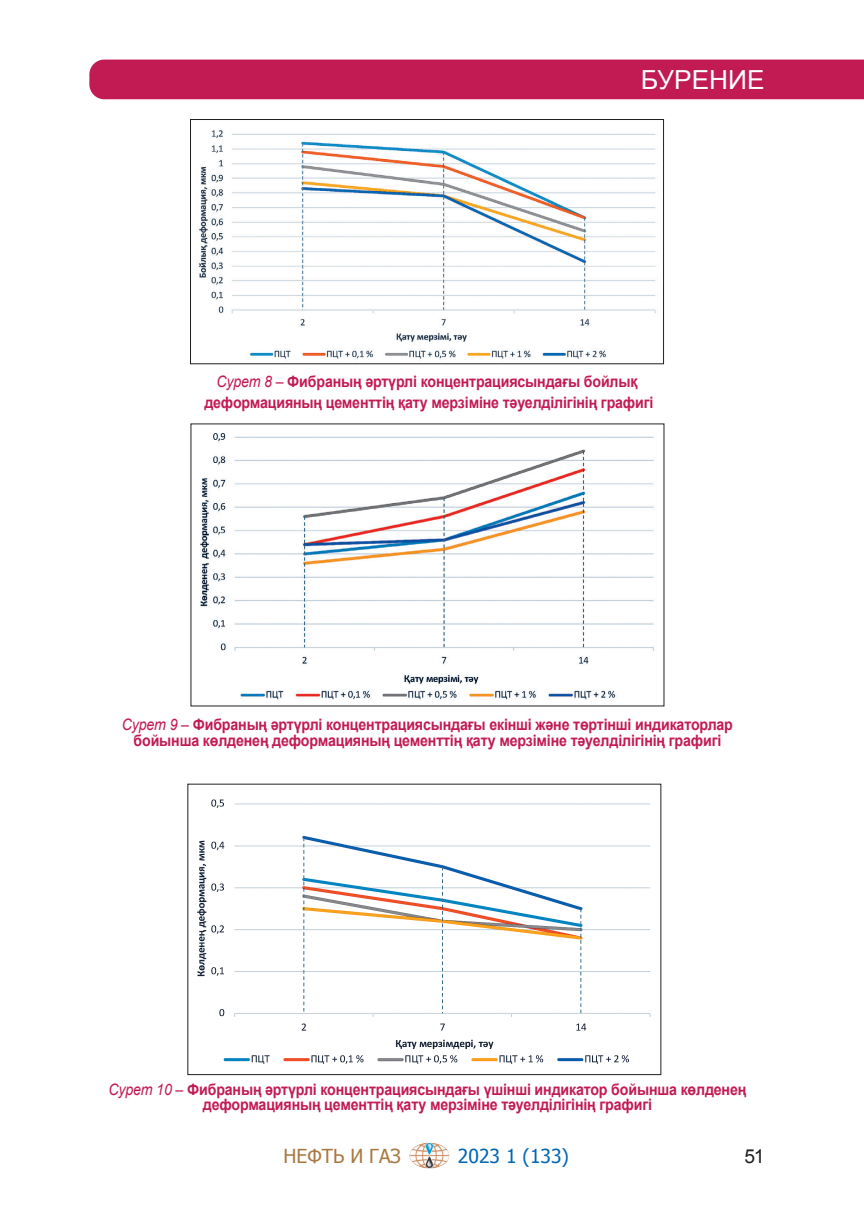
<style>
.page{position:relative;width:864px;height:1231px;background:#fff}
.page>*{position:absolute;margin:0;border:0;box-sizing:border-box;transform-origin:0 0}
.t1{font:26.25px "Arial";color:#fff}
.t2{font:19.25px "Tahoma";color:#0166b3}
.t3{font:19.25px "Tahoma";color:#a97841}
.t4{font:19.25px "Arial";color:#231f20}
.t5{font:700 15.75px/15.8px "Arial";letter-spacing:-.01em;color:#c21a53;text-align:center;scale:.9 1}
.s1{font-weight:400;font-style:italic}
</style>
<div class="page">
<div style="left:89px;top:60px;width:774px;height:39px;background:#c21a53"></div>
<img style="left:198px;top:130px;width:458px;height:229px">
<div style="left:190px;top:119px;width:473px;height:245px;border:1px solid #231f20"></div>
<img style="left:200px;top:433px;width:454px;height:267px">
<img style="left:197px;top:799px;width:454px;height:266px">
<img style="left:409px;top:1142px;width:41px;height:26px">
<h1 class="t1" style="left:640px;top:63px;width:125px">БУРЕНИЕ</h1>
<p class="t5" style="left:204px;top:372px;width:500px;line-height:20.7px"><span class="s1">Сурет 8 –</span> Фибраның әртүрлі концентрациясындағы бойлық деформацияның цементтің қату мерзіміне тәуелділігінің графигі</p>
<p class="t5" style="left:122px;top:717px;width:680px"><span class="s1">Сурет 9 –</span> Фибраның әртүрлі концентрациясындағы екінші және төртінші индикаторлар бойынша көлденең деформацияның цементтің қату мерзіміне тәуелділігінің графигі</p>
<p class="t5" style="left:108px;top:1081px;width:709px"><span class="s1">Сурет 10 –</span> Фибраның әртүрлі концентрациясындағы үшінші индикатор бойынша көлденең деформацияның цементтің қату мерзіміне тәуелділігінің графигі</p>
<p class="t3" style="left:283px;top:1142px;width:119px">НЕФТЬ И ГАЗ</p>
<p class="t2" style="left:458px;top:1142px;width:112px">2023 1 (133)</p>
<p class="t4" style="left:744px;top:1143px;width:22px">51</p>
</div>
